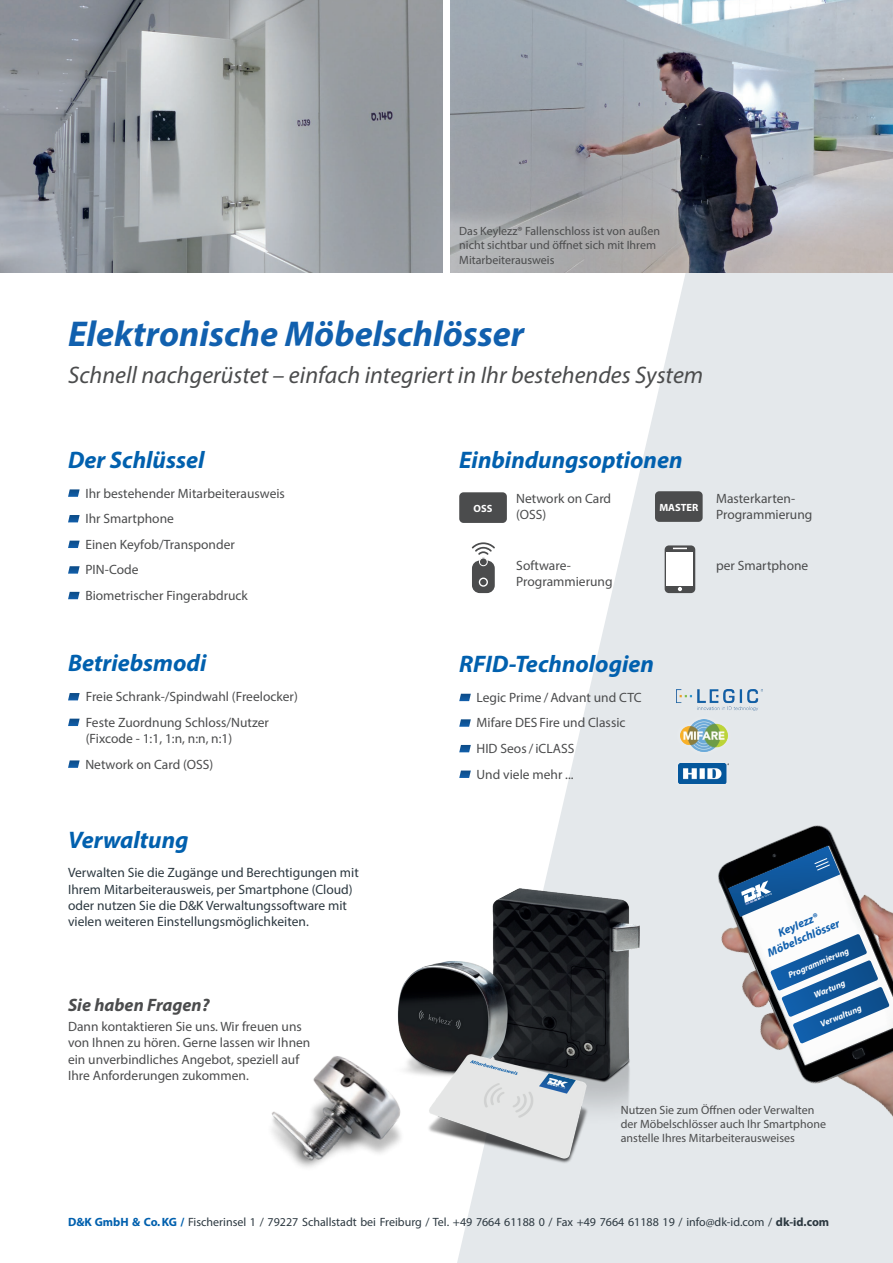
<style>
.page{position:relative;width:893px;height:1263px;background:#fff}
.page>*{position:absolute;margin:0;border:0;box-sizing:border-box;transform-origin:0 0}
.t1{font:italic 700 36px "Myriad Pro";color:#1160ae}
.t2{font:italic 700 24px "Myriad Pro";color:#0160ae}
.t3{font:italic 24px "Myriad Pro";color:#4b4c4d}
.t4{font:italic 700 18px "Myriad Pro";color:#4b4c4d}
.t5{font:13.5px/25.7px "Myriad Variable Concept";color:#4b4c4d}
.t6{font:13.5px/16.2px "Myriad Pro";color:#2c3840}
.t7{font:12px/14.4px "Myriad Variable Concept";color:#4b4c4d}
.t8{font:12px "Myriad Pro";color:#2c3840}
.t9{font:italic 700 11.7px/14px "Myriad Pro";color:#1160ae;text-align:center}
.t10{font:700 10.5px "Myriad Pro";color:#fff}
.t11{font:italic 700 8.7px "Myriad Pro";color:#fff}
.s1{font-family:"Myriad Pro"}
.s2{font-weight:700;color:#0160ae}
.s3{font-weight:700}
</style>
<div class="page">
<svg style="left:457px;top:272px;width:436px;height:991px;fill:#e4e8eb"></svg>
<img style="left:451px;top:0;width:442px;height:272px">
<svg style="left:451px;top:203px;width:249px;height:69px;background:#a2a3a5"></svg>
<img style="left:271px;top:1056px;width:215px;height:193px">
<img style="left:373px;top:858px;width:291px;height:276px">
<img style="left:411px;top:1029px;width:187px;height:158px">
<svg style="left:68px;top:489px;width:12px;height:8px"></svg>
<svg style="left:68px;top:515px;width:12px;height:7px"></svg>
<svg style="left:68px;top:541px;width:12px;height:7px"></svg>
<svg style="left:68px;top:566px;width:12px;height:8px"></svg>
<svg style="left:68px;top:592px;width:12px;height:7px"></svg>
<svg style="left:68px;top:693px;width:12px;height:7px"></svg>
<svg style="left:68px;top:719px;width:12px;height:7px"></svg>
<svg style="left:68px;top:760px;width:12px;height:8px"></svg>
<svg style="left:459px;top:694px;width:12px;height:7px"></svg>
<svg style="left:459px;top:719px;width:12px;height:8px"></svg>
<svg style="left:459px;top:745px;width:12px;height:7px"></svg>
<svg style="left:459px;top:770px;width:12px;height:8px"></svg>
<div style="left:672px;top:685px;width:95px;height:30px;background:#fff;opacity:.3"></div>
<img style="left:677px;top:690px;width:85px;height:21px">
<div style="left:674px;top:713px;width:59px;height:44px;background:#e4e8eb"></div>
<img style="left:681px;top:719px;width:46px;height:32px">
<div style="left:673px;top:759px;width:61px;height:30px;background:#fff;opacity:.3"></div>
<img style="left:678px;top:764px;width:51px;height:20px">
<div style="left:472px;top:561px;width:23px;height:32px;background:#4b4c4d;border-radius:8px"></div>
<div style="left:479px;top:577px;width:9px;height:10px;border:1px solid #fff;border-radius:50%"></div>
<div style="left:479px;top:558px;width:8px;height:7px;background:#4b4c4d;border-radius:50%"></div>
<svg style="left:472px;top:542px;width:23px;height:13px"></svg>
<div style="left:479px;top:558px;width:9px;height:8px;border:1px solid #fff;border-radius:50%"></div>
<div style="left:655px;top:491px;width:48px;height:31px;background:#4b4c4d;border-radius:4px"></div>
<div style="left:459px;top:492px;width:48px;height:31px;background:#4b4c4d;border-radius:4px"></div>
<svg style="left:665px;top:545px;width:30px;height:48px"></svg>
<svg style="left:678px;top:587px;width:4px;height:4px"></svg>
<svg style="left:673px;top:548px;width:14px;height:1px"></svg>
<div style="left:667px;top:552px;width:26px;height:33px;background:#fff"></div>
<img style="left:680px;top:805px;width:213px;height:358px">
<svg style="left:770px;top:934px;width:119px;height:110px"></svg>
<svg style="left:728px;top:846px;width:112px;height:71px"></svg>
<img style="left:0;top:0;width:442px;height:272px">
<p class="t7" style="left:459px;top:224px;width:202px">Das Keylezz<span class="s1">®</span> Fallenschloss ist von außen nicht sichtbar und öffnet sich mit Ihrem<br>Mitarbeiterausweis</p>
<h1 class="t1" style="left:68px;top:310px;width:458px">Elektronische Möbelschlösser</h1>
<h2 class="t3" style="left:68px;top:360px;width:637px">Schnell nachgerüstet – einfach integriert in Ihr bestehendes System</h2>
<h2 class="t2" style="left:68px;top:444px;width:138px">Der Schlüssel</h2>
<p class="t5" style="left:85px;top:480px;width:201px">Ihr bestehender Mitarbeiterausweis<br>Ihr Smartphone<br>Einen Keyfob/Transponder<br>PIN-Code<br>Biometrischer Fingerabdruck</p>
<h2 class="t2" style="left:68px;top:648px;width:140px">Betriebsmodi</h2>
<p class="t5" style="left:86px;top:684px;width:214px">Freie Schrank-/Spindwahl (Freelocker)<br>Feste Zuordnung Schloss/Nutzer</p>
<p class="t5" style="left:85px;top:726px;width:148px">(Fixcode - 1:1, 1:n, n:n, n:1)<br>Network on Card (OSS)</p>
<h2 class="t2" style="left:68px;top:825px;width:122px">Verwaltung</h2>
<p class="t6" style="left:68px;top:864px;width:292px">Verwalten Sie die Zugänge und Berechtigungen mit Ihrem Mitarbeiterausweis, per Smartphone (Cloud) oder nutzen Sie die D&amp;K Verwaltungssoftware mit vielen weiteren Einstellungsmöglichkeiten.</p>
<h3 class="t4" style="left:68px;top:993px;width:143px">Sie haben Fragen?</h3>
<p class="t5" style="left:68px;top:1018px;width:244px;line-height:16.2px">Dann kontaktieren Sie uns. Wir freuen uns von Ihnen zu hören. Gerne lassen wir Ihnen ein unverbindliches Angebot, speziell auf Ihre Anforderungen zukommen.</p>
<h2 class="t2" style="left:459px;top:444px;width:225px">Einbindungsoptionen</h2>
<p class="t5" style="left:516px;top:490px;width:96px;line-height:16.2px">Network on Card (OSS)</p>
<p class="t5" style="left:716px;top:490px;width:98px;line-height:16.2px">Masterkarten-<br>Programmierung</p>
<p class="t5" style="left:516px;top:558px;width:98px;line-height:16.2px">Software-<br>Programmierung</p>
<p class="t5" style="left:716px;top:553px;width:94px">per Smartphone</p>
<p class="t10" style="left:474px;top:501px;width:20px">OSS</p>
<p class="t10" style="left:659px;top:500px;width:40px">MASTER</p>
<h2 class="t2" style="left:459px;top:648px;width:196px">RFID-Technologien</h2>
<p class="t5" style="left:477px;top:684px;width:167px">Legic Prime /Advant und CTC<br>Mifare DES Fire und Classic<br>HID Seos/iCLASS<br>Und viele mehr ...</p>
<p class="t9" style="left:760px;top:933px;width:79px;rotate:-23deg">Keylezz®<br>Möbelschlösser</p>
<p class="t11" style="left:786px;top:970px;width:67px;rotate:-23deg">Programmierung</p>
<p class="t11" style="left:812px;top:990px;width:35px;rotate:-23deg">Wartung</p>
<p class="t11" style="left:818px;top:1019px;width:45px;rotate:-23deg">Verwaltung</p>
<p class="t7" style="left:621px;top:1102px;width:207px">Nutzen Sie zum Öffnen oder Verwalten der Möbelschlösser auch Ihr Smartphone anstelle Ihres Mitarbeiterausweises</p>
<p class="t8" style="left:68px;top:1214px;width:763px"><span class="s2">D&amp;K GmbH &amp; Co.KG /</span> Fischerinsel 1 / 79227 Schallstadt bei Freiburg / Tel. +49 7664 61188 0 / Fax +49 7664 61188 19 / info@dk-id.com / <span class="s3">dk-id.com</span></p>
</div>
